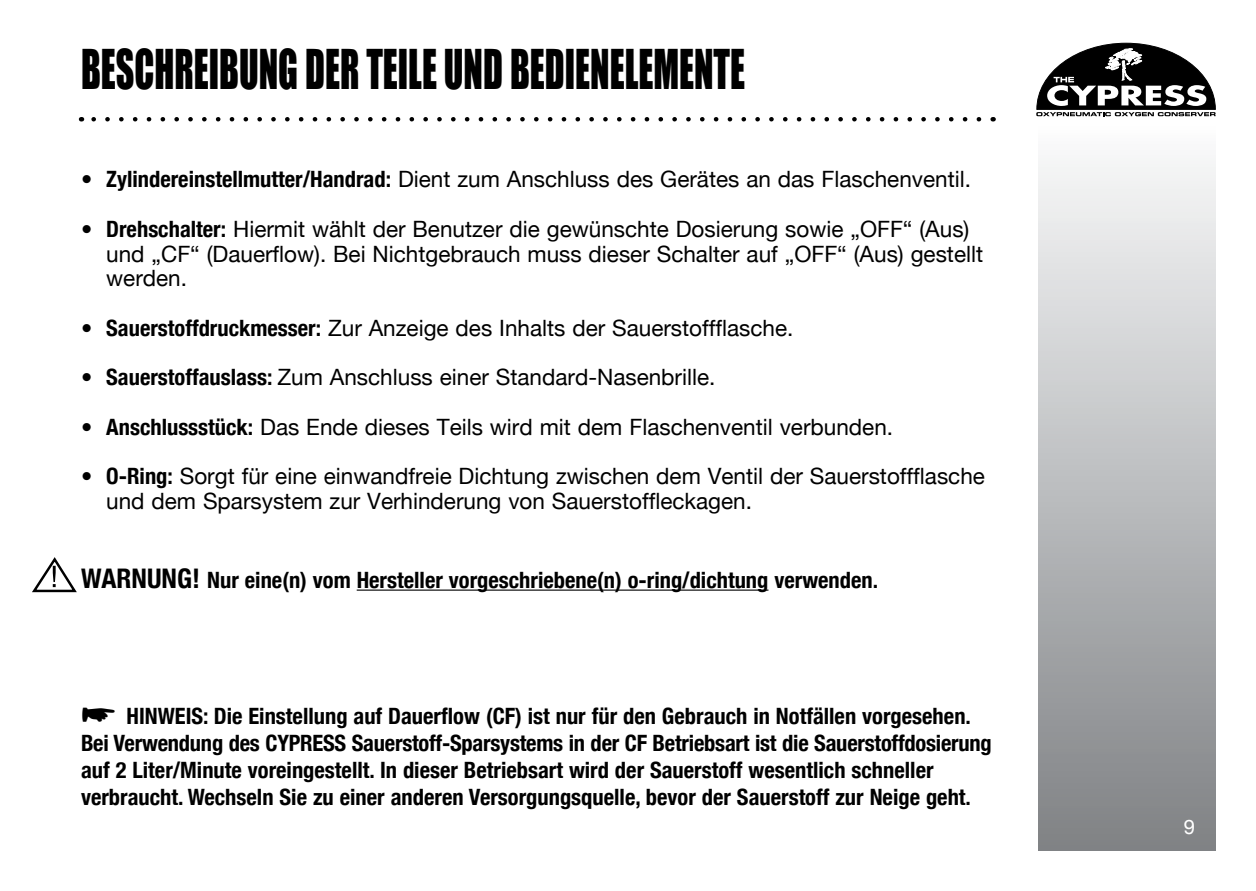
<style>
.page{position:relative;width:1256px;height:891px;background:#fff}
.page>*{position:absolute;margin:0;border:0;box-sizing:border-box;transform-origin:0 0}
.t1{font:50.4px "Impact";color:#000;scale:.71 1}
.t2{font:22.5px/24.8px "Helvetica Neue";color:#000}
.t3{font:700 condensed 22.5px/27px "Helvetica Neue";color:#000}
.t4{font:20.25px "Helvetica Neue";color:#fff}
.s1{font-weight:700;font-stretch:condensed}
.s2{font-size:27px}
.s3{font-family:"Monotype Sorts";font-weight:400;font-stretch:normal;font-size:36px}
</style>
<div class="page">
<div style="left:1038px;top:126px;width:177px;height:724px;background:linear-gradient(to bottom,#fafbfc,#7e8184)"></div>
<svg style="left:91px;top:117px;width:888px;height:5px"></svg>
<svg style="left:1036px;top:42px;width:180px;height:74px"></svg>
<hr style="left:357px;top:590px;width:411px;height:1px;background:#000">
<svg style="left:32px;top:557px;width:45px;height:36px"></svg>
<h1 class="t1" style="left:81px;top:38px;width:937px">BESCHREIBUNG DER TEILE UND BEDIENELEMENTE</h1>
<p class="t2" style="left:81px;top:167px;width:891px">• <span class="s1">Zylindereinstellmutter/Handrad:</span> Dient zum Anschluss des Gerätes an das Flaschenventil.</p>
<p class="t2" style="left:106px;top:216px;width:878px;text-indent:-25px">• <span class="s1">Drehschalter:</span> Hiermit wählt der Benutzer die gewünschte Dosierung sowie „OFF“ (Aus) und „CF“ (Dauerflow). Bei Nichtgebrauch muss dieser Schalter auf „OFF“ (Aus) gestellt werden.</p>
<p class="t2" style="left:81px;top:315px;width:714px">• <span class="s1">Sauerstoffdruckmesser:</span> Zur Anzeige des Inhalts der Sauerstoffflasche.</p>
<p class="t2" style="left:81px;top:365px;width:636px">• <span class="s1">Sauerstoffauslass:</span> Zum Anschluss einer Standard-Nasenbrille.</p>
<p class="t2" style="left:81px;top:414px;width:813px">• <span class="s1">Anschlussstück:</span> Das Ende dieses Teils wird mit dem Flaschenventil verbunden.</p>
<p class="t2" style="left:106px;top:464px;width:880px;text-indent:-25px">• <span class="s1">O-Ring:</span> Sorgt für eine einwandfreie Dichtung zwischen dem Ventil der Sauerstoffflasche und dem Sparsystem zur Verhinderung von Sauerstoffleckagen.</p>
<p class="t3" style="left:81px;top:566px;width:798px"><span class="s2">WARNUNG!</span> Nur eine(n) vom Hersteller vorgeschriebene(n) o-ring/dichtung verwenden.</p>
<p class="t3" style="left:81px;top:703px;width:912px"><span class="s3">*</span> HINWEIS: Die Einstellung auf Dauerflow (CF) ist nur für den Gebrauch in Notfällen vorgesehen.<br>Bei Verwendung des CYPRESS Sauerstoff-Sparsystems in der CF Betriebsart ist die Sauerstoffdosierung auf 2 Liter/Minute voreingestellt. In dieser Betriebsart wird der Sauerstoff wesentlich schneller verbraucht. Wechseln Sie zu einer anderen Versorgungsquelle, bevor der Sauerstoff zur Neige geht.</p>
<p class="t4" style="left:1183px;top:814px;width:13px">9</p>
</div>
